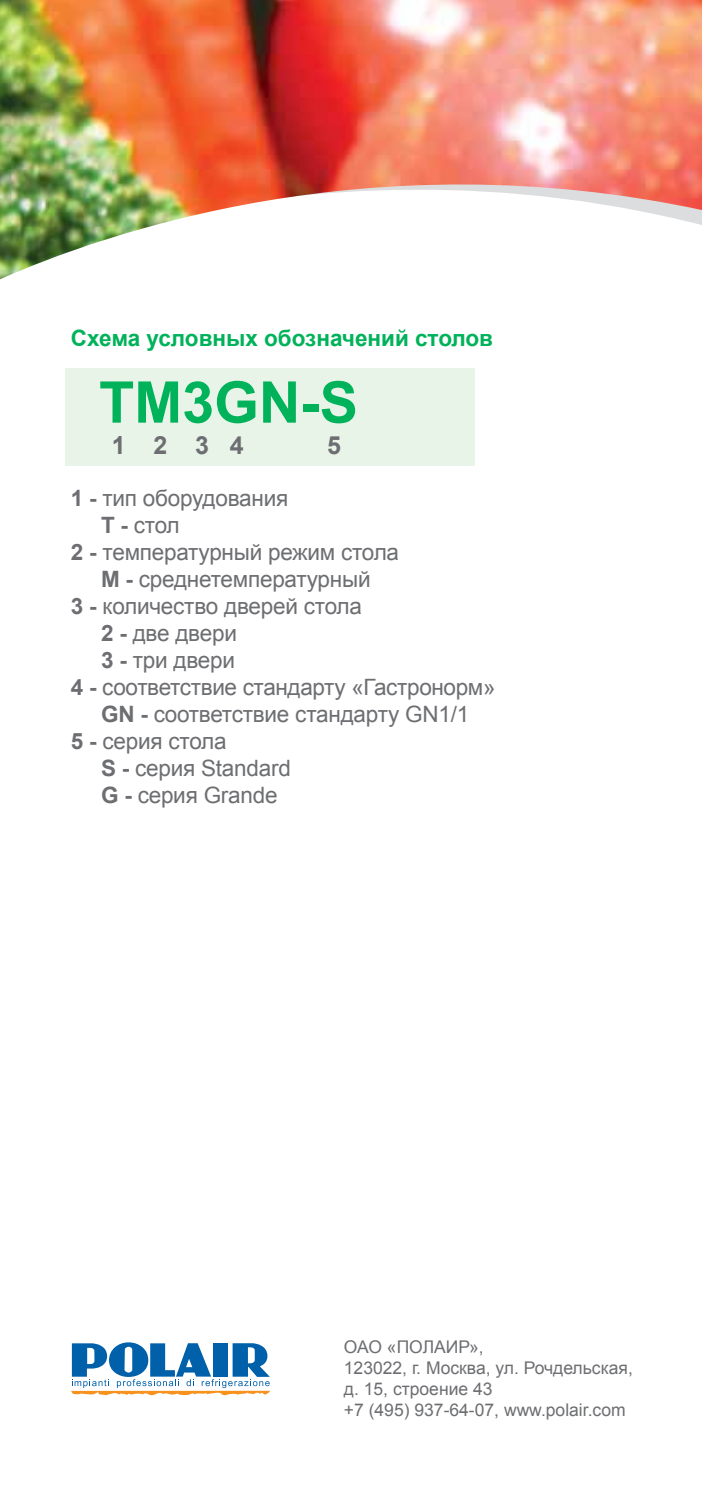
<style>
.page{position:relative;width:702px;height:1489px;background:#fff}
.page>*{position:absolute;margin:0;border:0;box-sizing:border-box;transform-origin:0 0}
.t1{font:700 57.5px "Arial";color:#00b25a}
.t2{font:700 25px "Arial";color:#6d6e71}
.t3{font:22.5px "Arial";letter-spacing:-.01em;color:#6d6e71}
.t4{font:700 22.5px "Arial";color:#00b25a}
.t5{font:17.5px/21px "Arial";color:#6d6e71}
.s1{font-weight:700}
</style>
<div class="page">
<img style="left:0;top:0;width:702px;height:279px">
<svg style="left:71px;top:1342px;width:199px;height:53px"></svg>
<div style="left:66px;top:368px;width:409px;height:97px;background:#e9f4e9"></div>
<p class="t4" style="left:71px;top:323px;width:424px">Схема условных обозначений столов</p>
<h1 class="t1" style="left:99px;top:364px;width:260px">ТМ3GN-S</h1>
<p class="t2" style="left:112px;top:429px;width:134px">1 2 3 4</p>
<p class="t2" style="left:327px;top:429px;width:15px">5</p>
<p class="t3" style="left:71px;top:483px;width:219px"><span class="s1">1 -</span> тип оборудования</p>
<p class="t3" style="left:101px;top:510px;width:80px"><span class="s1">Т -</span> стол</p>
<p class="t3" style="left:71px;top:537px;width:330px"><span class="s1">2 -</span> температурный режим стола</p>
<p class="t3" style="left:101px;top:564px;width:271px"><span class="s1">М -</span> среднетемпературный</p>
<p class="t3" style="left:71px;top:591px;width:292px"><span class="s1">3 -</span> количество дверей стола</p>
<p class="t3" style="left:101px;top:618px;width:137px"><span class="s1">2 -</span> две двери</p>
<p class="t3" style="left:101px;top:645px;width:135px"><span class="s1">3 -</span> три двери</p>
<p class="t3" style="left:71px;top:672px;width:426px"><span class="s1">4 -</span> соответствие стандарту «Гастронорм»</p>
<p class="t3" style="left:101px;top:699px;width:369px"><span class="s1">GN -</span> cоответствие стандарту GN1/1</p>
<p class="t3" style="left:71px;top:726px;width:157px"><span class="s1">5 -</span> серия стола</p>
<p class="t3" style="left:101px;top:753px;width:191px"><span class="s1">S -</span> серия Standard</p>
<p class="t3" style="left:101px;top:780px;width:178px"><span class="s1">G -</span> серия Grande</p>
<p class="t5" style="left:344px;top:1336px;width:290px">ОАО «ПОЛАИР»,<br>123022, г. Москва, ул. Рочдельская, д. 15, строение 43<br>+7 (495) 937-64-07, www.polair.com</p>
</div>
